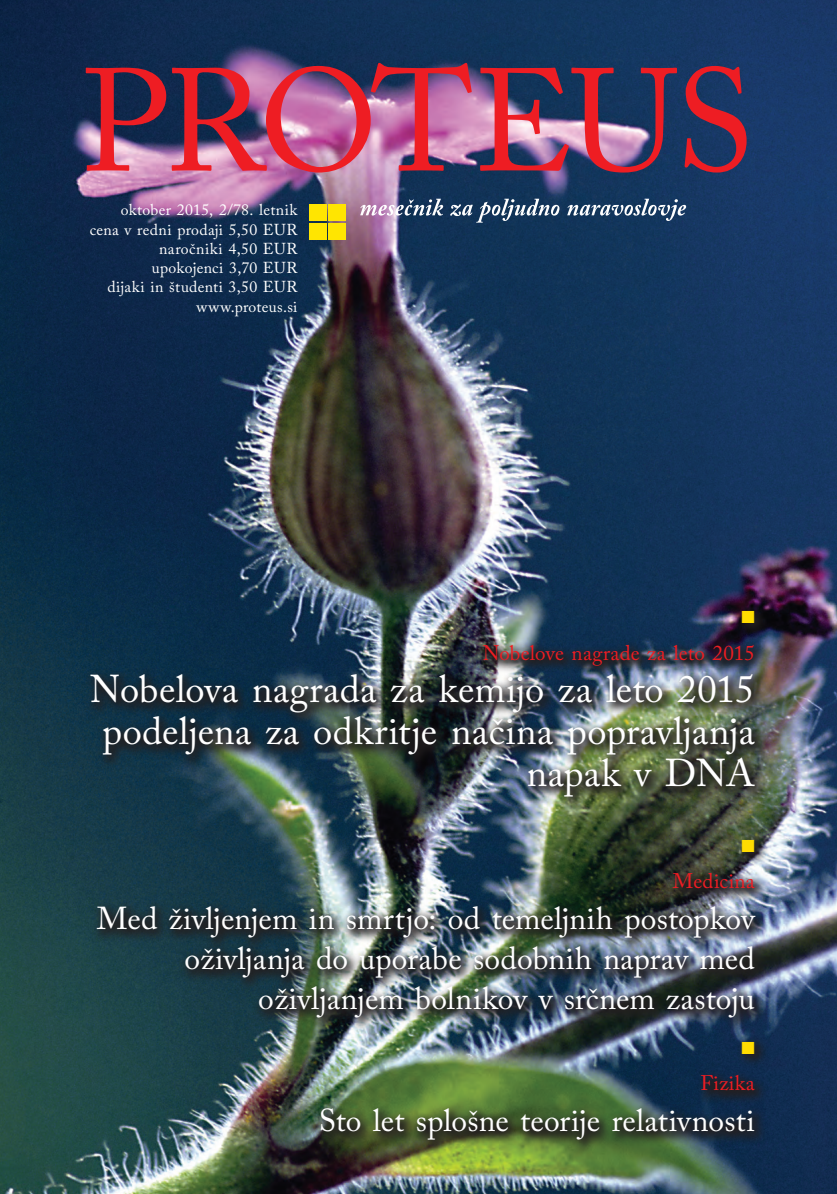
<style>
.page{position:relative;width:837px;height:1194px;background:#fff}
.page>*{position:absolute;margin:0;border:0;box-sizing:border-box;transform-origin:0 0}
.t1{font:38.5px/42px "Adobe Caslon Pro";letter-spacing:.005em;color:#fff;text-align:right}
.t2{font:31.5px/40.2px "Adobe Caslon Pro";color:#fff;text-align:right}
.t3{font:21px "Adobe Caslon Pro";letter-spacing:.01em;color:#ee1d23}
.t4{font:17.5px "Zapf Dingbats ITC";color:#ffdc01}
.t5{font:15.75px/19.2px "Adobe Caslon Pro";letter-spacing:.015em;color:#fff;text-align:right}
</style>
<div class="page">
<img style="left:0;top:0;width:837px;height:1193px">
<img style="left:86px;top:63px;width:660px;height:109px">
<svg style="left:360px;top:199px;width:326px;height:24px;background:#526684"></svg>
<div style="left:309px;top:205px;width:17px;height:16px;background:#ffe501"></div>
<div style="left:329px;top:205px;width:17px;height:16px;background:#ffe501"></div>
<div style="left:309px;top:223px;width:17px;height:16px;background:#ffe501"></div>
<div style="left:329px;top:223px;width:17px;height:16px;background:#ffe501"></div>
<img style="left:84px;top:604px;width:685px;height:549px">
<svg style="left:0;top:1188px;width:2px;height:6px"></svg>
<svg style="left:833px;top:1188px;width:4px;height:6px"></svg>
<p class="t5" style="left:90px;top:200px;width:209px">oktober 2015, 2/78. letnik cena v redni prodaji 5,50 EUR naročniki 4,50 EUR upokojenci 3,70 EUR<br>dijaki in študenti 3,50 EUR www.proteus.si</p>
<p class="t4" style="left:741px;top:609px;width:15px">■</p>
<p class="t3" style="left:483px;top:640px;width:273px">Nobelove nagrade za leto 2015</p>
<p class="t1" style="left:90px;top:668px;width:666px">Nobelova nagrada za kemijo za leto 2015 podeljena za odkritje načina popravljanja napak v DNA</p>
<p class="t4" style="left:741px;top:837px;width:15px">■</p>
<p class="t3" style="left:673px;top:868px;width:83px">Medicina</p>
<p class="t2" style="left:97px;top:897px;width:659px">Med življenjem in smrtjo: od temeljnih postopkov oživljanja do uporabe sodobnih naprav med oživljanjem bolnikov v srčnem zastoju</p>
<p class="t4" style="left:741px;top:1039px;width:15px">■</p>
<p class="t3" style="left:700px;top:1070px;width:56px">Fizika</p>
<p class="t2" style="left:319px;top:1099px;width:438px">Sto let splošne teorije relativnosti</p>
</div>
